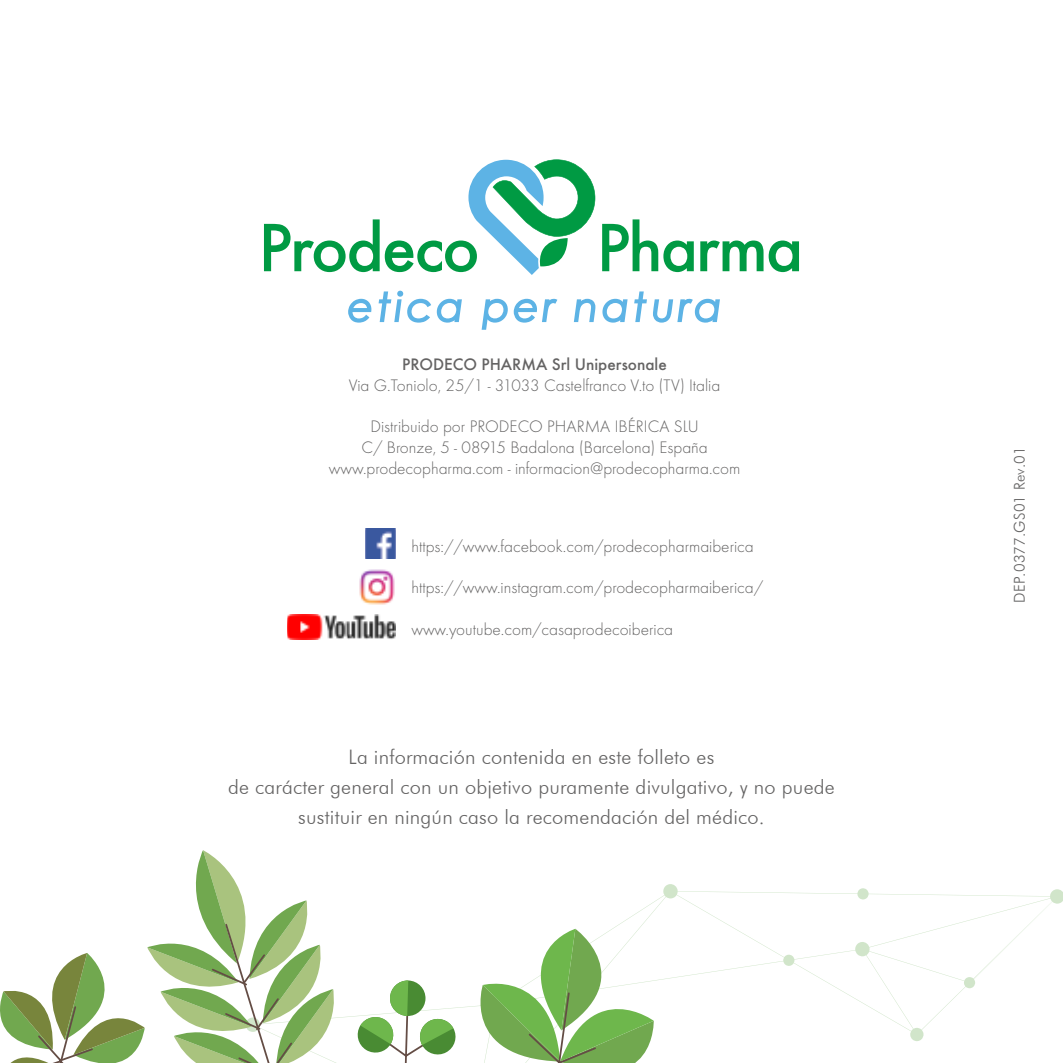
<style>
.page{position:relative;width:1063px;height:1063px;background:#fff}
.page>*{position:absolute;margin:0;border:0;box-sizing:border-box;transform-origin:0 0}
.t1{font:300 20px/30px "Futura BT";letter-spacing:.01em;color:#646363;text-align:center}
.t2{font:300 17.25px/20.8px "Futura T";color:#646363;text-align:center}
.t3{font:500 17.25px "Futura T";color:#646363}
.t4{font:300 15px "Futura BT";letter-spacing:.01em;color:#646363}
</style>
<div class="page">
<svg style="left:345px;top:891px;width:705px;height:140px"></svg>
<svg style="left:964px;top:977px;width:11px;height:11px"></svg>
<svg style="left:783px;top:955px;width:12px;height:11px"></svg>
<svg style="left:857px;top:888px;width:12px;height:12px"></svg>
<svg style="left:855px;top:942px;width:15px;height:14px"></svg>
<svg style="left:663px;top:884px;width:15px;height:15px"></svg>
<svg style="left:910px;top:1028px;width:14px;height:13px"></svg>
<svg style="left:1050px;top:889px;width:13px;height:15px"></svg>
<svg style="left:0;top:850px;width:345px;height:213px"></svg>
<svg style="left:355px;top:929px;width:301px;height:134px"></svg>
<img style="left:365px;top:529px;width:31px;height:30px">
<img style="left:359px;top:569px;width:36px;height:36px">
<img style="left:287px;top:615px;width:109px;height:24px">
<svg style="left:602px;top:219px;width:92px;height:53px"></svg>
<svg style="left:700px;top:241px;width:99px;height:31px"></svg>
<svg style="left:348px;top:299px;width:23px;height:24px"></svg>
<svg style="left:379px;top:291px;width:52px;height:32px"></svg>
<svg style="left:437px;top:299px;width:25px;height:24px"></svg>
<svg style="left:482px;top:299px;width:26px;height:31px"></svg>
<svg style="left:514px;top:298px;width:43px;height:25px"></svg>
<svg style="left:574px;top:299px;width:21px;height:23px"></svg>
<svg style="left:602px;top:299px;width:26px;height:24px"></svg>
<svg style="left:634px;top:291px;width:13px;height:31px"></svg>
<svg style="left:653px;top:298px;width:67px;height:25px"></svg>
<svg style="left:264px;top:159px;width:331px;height:116px"></svg>
<p class="t3" style="left:402px;top:354px;width:266px">PRODECO PHARMA Srl Unipersonale</p>
<p class="t2" style="left:349px;top:374px;width:373px">Via G.Toniolo, 25/1 - 31033 Castelfranco V.to (TV) Italia</p>
<p class="t2" style="left:329px;top:416px;width:413px">Distribuido por PRODECO PHARMA IBÉRICA SLU<br>C/ Bronze, 5 - 08915 Badalona (Barcelona) España www.prodecopharma.com - informacion@prodecopharma.com</p>
<p class="t2" style="left:411px;top:535px;width:344px">https://www.facebook.com/prodecopharmaiberica</p>
<p class="t2" style="left:411px;top:577px;width:353px">https://www.instagram.com/prodecopharmaiberica/</p>
<p class="t2" style="left:411px;top:618px;width:263px">www.youtube.com/casaprodecoiberica</p>
<p class="t1" style="left:228px;top:742px;width:608px">La información contenida en este folleto es<br>de carácter general con un objetivo puramente divulgativo, y no puede sustituir en ningún caso la recomendación del médico.</p>
<p class="t4" style="left:1010px;top:603px;width:158px;rotate:-90deg">DEP.0377.GS01 Rev.01</p>
</div>
